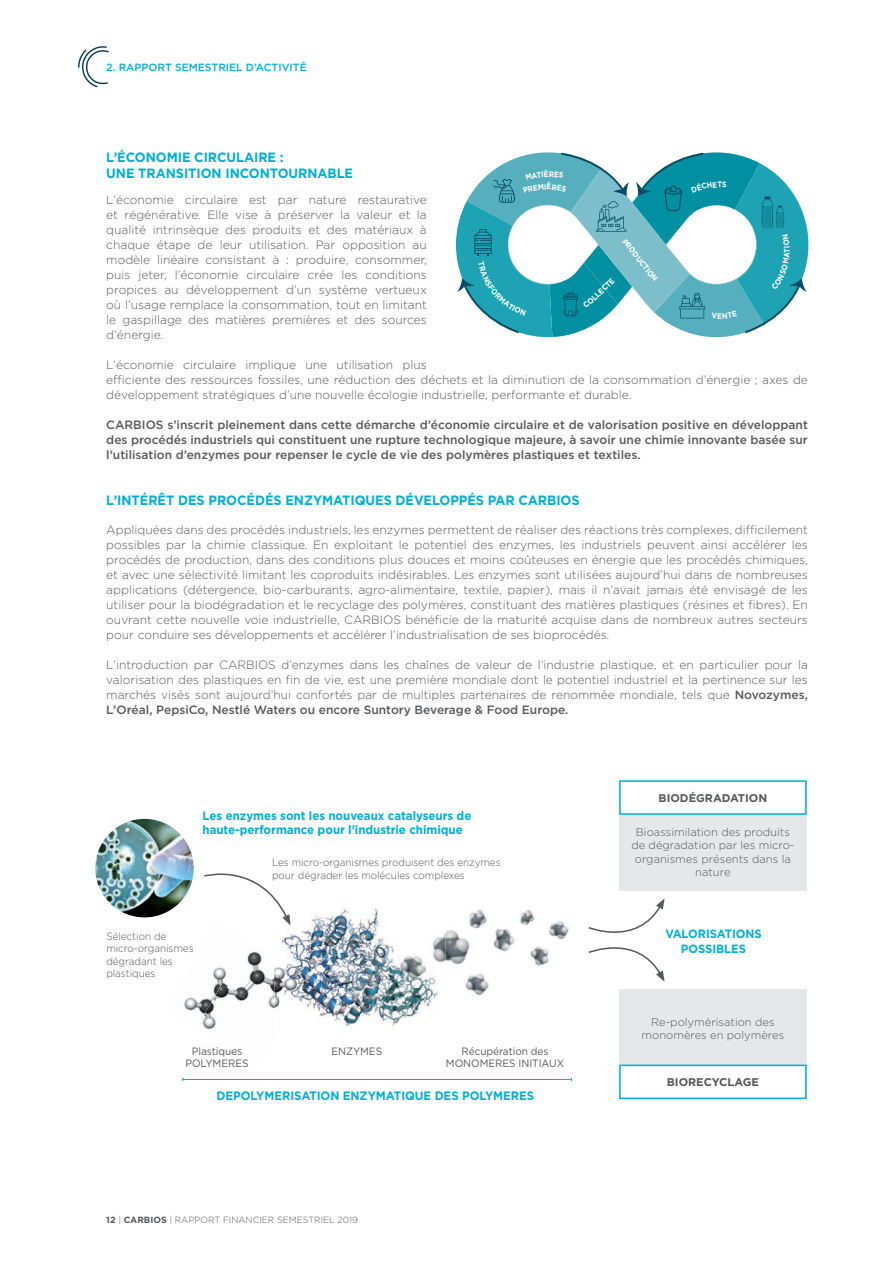
<style>
.page{position:relative;width:893px;height:1263px;background:#fff}
.page>*{position:absolute;margin:0;border:0;box-sizing:border-box;transform-origin:0 0}
.t1{font:700 13.5px/16.2px "Gotham";letter-spacing:-.005em;color:#00aed3;scale:.95 1}
.t2{font:700 12.15px/14.5px "Gotham";letter-spacing:-.005em;color:#00aed3;scale:.95 1}
.t3{font:300 12px/15px "Gotham";color:#57585a;text-align:justify}
.t4{font:500 12px/15px "Gotham";color:#57585a;text-align:justify}
.t5{font:700 12px/14.4px "Gotham";letter-spacing:-.005em;color:#00aed3;text-align:center;scale:.95 1}
.t6{font:300 11.25px/13.4px "Gotham";color:#57585a;text-align:center}
.t7{font:700 11.25px "Gotham";color:#57585a}
.t8{font:10.65px/12.8px "Gotham";letter-spacing:-.005em;color:#57585a;text-align:center;scale:.95 1}
.t9{font:300 10.5px/12.6px "Gotham";letter-spacing:-.005em;color:#57585a;scale:.95 1}
.t10{font:500 10.5px "Gotham";color:#00aed3}
.t11{font:300 9px "Gotham";color:#57585a}
.t12{font:700 7.95px "Gotham";color:#fff;scale:.9 1}
.s1{font-weight:500}
.s2{font-weight:700}
.s3{font-style:italic}
</style>
<div class="page">
<svg style="left:78px;top:46px;width:31px;height:41px"></svg>
<img style="left:280px;top:907px;width:157px;height:82px">
<img style="left:300px;top:989px;width:139px;height:40px">
<img style="left:95px;top:819px;width:99px;height:98px;border-radius:49px">
<div style="left:619px;top:813px;width:188px;height:77px;background:#e6e7e9"></div>
<div style="left:619px;top:780px;width:188px;height:35px;border:2px solid #00aed3"></div>
<div style="left:619px;top:989px;width:188px;height:78px;background:#e6e7e9"></div>
<img style="left:446px;top:928px;width:32px;height:37px">
<img style="left:424px;top:927px;width:22px;height:44px">
<img style="left:399px;top:953px;width:28px;height:28px">
<img style="left:465px;top:973px;width:24px;height:23px">
<img style="left:468px;top:910px;width:19px;height:18px">
<img style="left:519px;top:910px;width:16px;height:15px">
<img style="left:486px;top:924px;width:29px;height:28px">
<img style="left:530px;top:946px;width:19px;height:21px">
<img style="left:549px;top:921px;width:20px;height:19px">
<svg style="left:204px;top:873px;width:87px;height:52px"></svg>
<svg style="left:588px;top:898px;width:77px;height:84px"></svg>
<hr style="left:183px;top:1079px;width:388px;height:1px;background:#00aed3">
<img style="left:247px;top:951px;width:27px;height:52px">
<img style="left:204px;top:923px;width:43px;height:61px">
<img style="left:268px;top:1003px;width:6px;height:5px">
<img style="left:206px;top:984px;width:47px;height:46px">
<img style="left:184px;top:966px;width:38px;height:62px">
<img style="left:274px;top:957px;width:36px;height:38px">
<img style="left:274px;top:995px;width:26px;height:16px">
<svg style="left:233px;top:1049px;width:9px;height:5px"></svg>
<div style="left:619px;top:1064px;width:188px;height:35px;border:2px solid #00aed3"></div>
<svg style="left:456px;top:152px;width:352px;height:186px"></svg>
<p class="t10" style="left:106px;top:62px;width:202px">2. RAPPORT SEMESTRIEL D’ACTIVITÉ</p>
<p class="t1" style="left:106px;top:149px;width:261px">L’ÉCONOMIE CIRCULAIRE :<br>UNE TRANSITION INCONTOURNABLE</p>
<p class="t3" style="left:106px;top:192px;width:322px">L’économie circulaire est par nature restaurative et régénérative. Elle vise à préserver la valeur et la qualité intrinsèque des produits et des matériaux à chaque étape de leur utilisation. Par opposition au modèle linéaire consistant à : produire, consommer, puis jeter, l’économie circulaire crée les conditions propices au développement d’un système vertueux où l’usage remplace la consommation, tout en limitant le gaspillage des matières premières et des sources d’énergie.</p>
<p class="t3" style="left:106px;top:357px;width:703px;text-align:left">L’économie circulaire implique une utilisation plus<br>efficiente des ressources fossiles, une réduction des déchets et la diminution de la consommation d’énergie ; axes de développement stratégiques d’une nouvelle écologie industrielle, performante et durable.</p>
<p class="t4" style="left:106px;top:417px;width:703px">CARBIOS s’inscrit pleinement dans cette démarche d’économie circulaire et de valorisation positive en développant des procédés industriels qui constituent une rupture technologique majeure, à savoir une chimie innovante basée sur l’utilisation d’enzymes pour repenser le cycle de vie des polymères plastiques et textiles.</p>
<p class="t1" style="left:106px;top:492px;width:500px">L’INTÉRÊT DES PROCÉDÉS ENZYMATIQUES DÉVELOPPÉS PAR CARBIOS</p>
<p class="t3" style="left:106px;top:522px;width:703px">Appliquées dans des procédés industriels, les enzymes permettent de réaliser des réactions très complexes, difficilement possibles par la chimie classique. En exploitant le potentiel des enzymes, les industriels peuvent ainsi accélérer les procédés de production, dans des conditions plus douces et moins coûteuses en énergie que les procédés chimiques, et avec une sélectivité limitant les coproduits indésirables. Les enzymes sont utilisées aujourd’hui dans de nombreuses applications (détergence, bio-carburants, agro-alimentaire, textile, papier), mais il n’avait jamais été envisagé de les utiliser pour la biodégradation et le recyclage des polymères, constituant des matières plastiques (résines et fibres). En ouvrant cette nouvelle voie industrielle, CARBIOS bénéficie de la maturité acquise dans de nombreux autres secteurs pour conduire ses développements et accélérer l’industrialisation de ses bioprocédés.</p>
<p class="t3" style="left:106px;top:657px;width:703px">L’introduction par CARBIOS d’enzymes dans les chaînes de valeur de l’industrie plastique, et en particulier pour la valorisation des plastiques en fin de vie, est une première mondiale dont le potentiel industriel et la pertinence sur les marchés visés sont aujourd’hui confortés par de multiples partenaires de renommée mondiale, tels que <span class="s1">Novozymes, L’Oréal, PepsiCo, Nestlé Waters ou encore Suntory Beverage &amp; Food Europe.</span></p>
<p class="t12" style="left:627px;top:237px;width:58px;rotate:51deg">PRODUCTION</p>
<p class="t12" style="left:782px;top:253px;width:7px;rotate:-90deg">T</p>
<p class="t2" style="left:203px;top:808px;width:284px">Les enzymes sont les nouveaux catalyseurs de haute-performance pour l’industrie chimique</p>
<p class="t9" style="left:106px;top:929px;width:93px">Sélection de micro-organismes dégradant les plastiques</p>
<p class="t9" style="left:272px;top:856px;width:242px">Les micro-organismes produisent des enzymes pour dégrader les molécules complexes</p>
<p class="t8" style="left:185px;top:1044px;width:68px">Plastiques<br>POLYMERES</p>
<p class="t8" style="left:331px;top:1044px;width:55px">ENZYMES</p>
<p class="t8" style="left:446px;top:1044px;width:126px">Récupération des<br>MONOMERES INITIAUX</p>
<p class="t2" style="left:217px;top:1088px;width:336px">DEPOLYMERISATION ENZYMATIQUE DES POLYMERES</p>
<p class="t11" style="left:106px;top:1214px;width:253px"><span class="s2">12</span> <span class="s3">|</span> <span class="s2">CARBIOS</span> <span class="s3">|</span> RAPPORT FINANCIER SEMESTRIEL 2019</p>
<p class="t7" style="left:659px;top:792px;width:110px">BIODÉGRADATION</p>
<p class="t6" style="left:631px;top:825px;width:165px">Bioassimilation des produits de dégradation par les micro&shy;organismes présents dans la nature</p>
<p class="t5" style="left:665px;top:926px;width:103px">VALORISATIONS<br>POSSIBLES</p>
<p class="t6" style="left:642px;top:1015px;width:144px">Re-polymérisation des monomères en polymères</p>
<p class="t7" style="left:667px;top:1076px;width:94px">BIORECYCLAGE</p>
</div>
